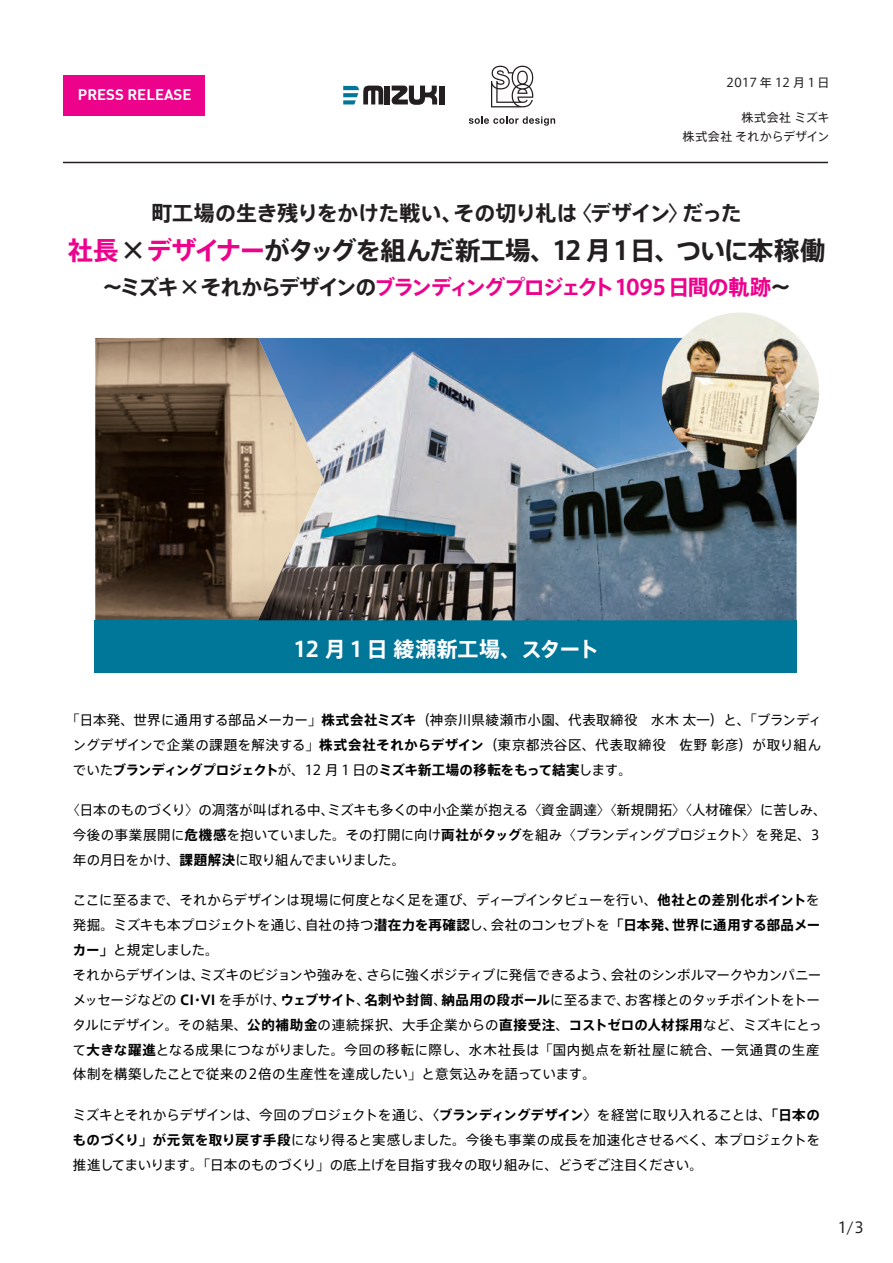
<style>
.page{position:relative;width:893px;height:1263px;background:#fff}
.page>*{position:absolute;margin:0;border:0;box-sizing:border-box;transform-origin:0 0}
.t1{font:700 25.5px "Axis Std";letter-spacing:-.035em;color:#231f20}
.t2{font:700 21px "Axis Std";letter-spacing:-.08em;color:#ed028c}
.t3{font:700 21px "Axis Std";letter-spacing:-.02em;color:#231f20}
.t4{font:700 21px "Axis Std";letter-spacing:-.045em;color:#fff}
.t5{font:700 15px "DI Nbek";color:#fff}
.t6{font:15px "Axis Std";color:#231f20}
.t7{font:13.5px/24.9px "Axis Std";letter-spacing:-.005em;color:#030303;text-align:justify}
.t8{font:12px/19.5px "Axis Std";letter-spacing:.025em;color:#231f20;text-align:right}
.t9{font:12px "Axis Std";letter-spacing:.175em;color:#231f20}
.s1{color:#ed028c}
.s2{color:#231f20}
.s3{font-weight:700}
</style>
<div class="page">
<hr style="left:63px;top:162px;width:765px;height:1px;background:#231f20">
<div style="left:64px;top:75px;width:141px;height:41px;background:#ed028c"></div>
<img style="left:95px;top:338px;width:163px;height:282px">
<div style="left:94px;top:620px;width:703px;height:52px;background:#007699"></div>
<img style="left:258px;top:338px;width:539px;height:282px">
<img style="left:662px;top:312px;width:157px;height:158px;border-radius:79px">
<svg style="left:469px;top:116px;width:86px;height:10px"></svg>
<svg style="left:491px;top:65px;width:42px;height:42px"></svg>
<div style="left:385px;top:86px;width:5px;height:19px;background:#231f20"></div>
<svg style="left:392px;top:86px;width:45px;height:19px"></svg>
<div style="left:439px;top:86px;width:6px;height:19px;background:#231f20"></div>
<svg style="left:343px;top:86px;width:40px;height:18px"></svg>
<p class="t5" style="left:78px;top:85px;width:115px">PRESS RELEASE</p>
<p class="t9" style="left:726px;top:74px;width:105px">2017年12月1日</p>
<p class="t8" style="left:683px;top:107px;width:148px">株式会社 ミズキ<br>株式会社 それからデザイン</p>
<h2 class="t3" style="left:151px;top:198px;width:592px">町工場の生き残りをかけた戦い、その切り札は〈デザイン〉だった</h2>
<h1 class="t1" style="left:68px;top:231px;width:759px"><span class="s1">社長</span>×<span class="s1">デザイナー</span>がタッグを組んだ新工場、12 月1日、ついに本稼働</h1>
<h2 class="t2" style="left:102px;top:271px;width:691px"><span class="s2">～ミズキ×それからデザインの</span>ブランディングプロジェクト1095 日間の軌跡<span class="s2">～</span></h2>
<h2 class="t4" style="left:293px;top:633px;width:308px">12 月 1 日 綾瀬新工場、スタート</h2>
<p class="t7" style="left:73px;top:706px;width:750px;text-indent:-7px">「日本発、世界に通用する部品メーカー」<span class="s3">株式会社ミズキ</span>（神奈川県綾瀬市小園、代表取締役　水木 太一）と、「ブランディングデザインで企業の課題を解決する」<span class="s3">株式会社それからデザイン</span>（東京都渋谷区、代表取締役　佐野 彰彦）が取り組んでいた<span class="s3">ブランディングプロジェクト</span>が、12 月 1 日の<span class="s3">ミズキ新工場の移転をもって結実</span>します。</p>
<p class="t7" style="left:73px;top:797px;width:755px;text-align:left;text-indent:-7px">〈日本のものづくり〉の凋落が叫ばれる中、ミズキも多くの中小企業が抱える〈資金調達〉〈新規開拓〉〈人材確保〉に苦しみ、今後の事業展開に<span class="s3">危機感</span>を抱いていました。その打開に向け<span class="s3">両社がタッグ</span>を組み〈ブランディングプロジェクト〉を発足、3年の月日をかけ、<span class="s3">課題解決</span>に取り組んでまいりました。</p>
<p class="t7" style="left:73px;top:887px;width:751px;text-align:left">ここに至るまで、それからデザインは現場に何度となく足を運び、ディープインタビューを行い、<span class="s3">他社との差別化ポイント</span>を発掘。ミズキも本プロジェクトを通じ、自社の持つ<span class="s3">潜在力を再確認</span>し、会社のコンセプトを<span class="s3">「日本発、世界に通用する部品メーカー」</span>と規定しました。<br>それからデザインは、ミズキのビジョンや強みを、さらに強くポジティブに発信できるよう、会社のシンボルマークやカンパニーメッセージなどの <span class="s3">CI・VI</span> を手がけ、<span class="s3">ウェブサイト</span>、<span class="s3">名刺や封筒</span>、<span class="s3">納品用の段ボール</span>に至るまで、お客様とのタッチポイントをトータルにデザイン。その結果、<span class="s3">公的補助金</span>の連続採択、大手企業からの<span class="s3">直接受注</span>、<span class="s3">コストゼロの人材採用</span>など、ミズキにとって<span class="s3">大きな躍進</span>となる成果につながりました。今回の移転に際し、水木社長は「国内拠点を新社屋に統合、一気通貫の生産体制を構築したことで従来の２倍の生産性を達成したい」と意気込みを語っています。</p>
<p class="t7" style="left:73px;top:1101px;width:749px">ミズキとそれからデザインは、今回のプロジェクトを通じ、<span class="s3">〈ブランディングデザイン〉</span>を経営に取り入れることは、<span class="s3">「日本のものづくり」が元気を取り戻す手段</span>になり得ると実感しました。今後も事業の成長を加速化させるべく、本プロジェクトを推進してまいります。「日本のものづくり」の底上げを目指す我々の取り組みに、どうぞご注目ください。</p>
<p class="t6" style="left:837px;top:1216px;width:28px">1/3</p>
</div>
